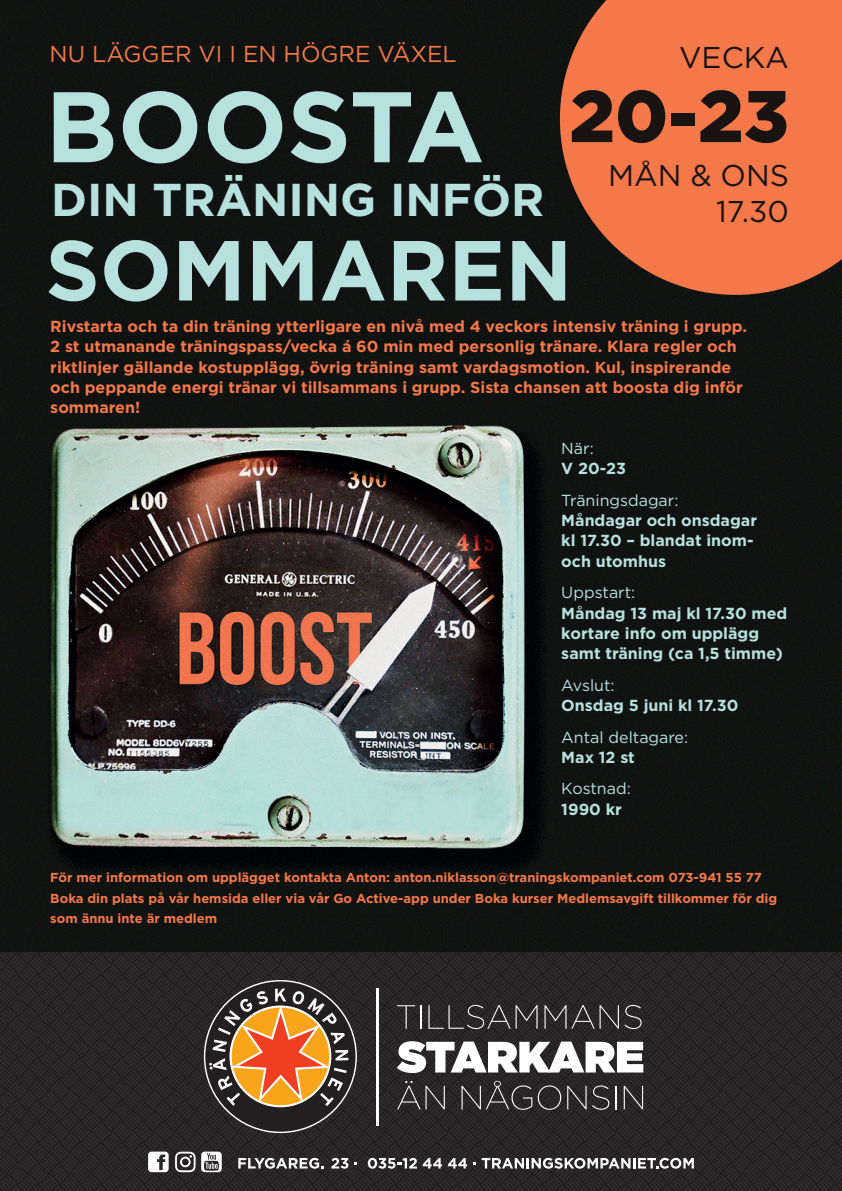
<style>
.page{position:relative;width:842px;height:1191px;background:#fff}
.page>*{position:absolute;margin:0;border:0;box-sizing:border-box;transform-origin:0 0}
.t1{font:700 100px "Gotham";letter-spacing:-.005em;color:#b7e1dd}
.t2{font:700 85px "Gotham";color:#b7e1dd}
.t3{font:900 73px "Gotham";color:#191411}
.t4{font:700 46px "Gotham";color:#b7e1dd}
.t5{font:30px/36px "Gotham";color:#191411;text-align:right}
.t6{font:23px "Gotham";color:#f47849}
.t7{font:700 16px/20.4px "Gotham";color:#f47849}
.t8{font:700 16px/20.4px "Gotham";color:#b7e1dd}
.t9{font:16px "Gotham";color:#b7e1dd}
.t10{font:700 13px/20.4px "Gotham";color:#f47849}
</style>
<div class="page">
<svg style="left:0;top:951px;width:842px;height:240px;background:#282526"></svg>
<svg style="left:238px;top:1157px;width:85px;height:11px"></svg>
<svg style="left:331px;top:1157px;width:17px;height:11px"></svg>
<svg style="left:368px;top:1157px;width:49px;height:11px"></svg>
<svg style="left:423px;top:1158px;width:19px;height:10px"></svg>
<svg style="left:448px;top:1158px;width:19px;height:10px"></svg>
<svg style="left:482px;top:1157px;width:212px;height:11px"></svg>
<svg style="left:148px;top:1151px;width:21px;height:21px"></svg>
<svg style="left:175px;top:1151px;width:47px;height:21px"></svg>
<svg style="left:397px;top:1081px;width:48px;height:28px"></svg>
<svg style="left:461px;top:1080px;width:71px;height:29px;background:#403d3e"></svg>
<svg style="left:538px;top:1085px;width:23px;height:24px"></svg>
<svg style="left:567px;top:1085px;width:42px;height:24px"></svg>
<svg style="left:615px;top:1085px;width:1px;height:24px"></svg>
<svg style="left:624px;top:1085px;width:19px;height:24px"></svg>
<svg style="left:397px;top:1041px;width:246px;height:32px"></svg>
<svg style="left:204px;top:980px;width:153px;height:153px;background:#7f5c41"></svg>
<hr style="left:376px;top:988px;width:2px;height:137px;background:#fff">
<svg style="left:397px;top:1005px;width:24px;height:23px"></svg>
<svg style="left:428px;top:1005px;width:110px;height:24px;background:#413e3f"></svg>
<svg style="left:544px;top:1005px;width:98px;height:24px;background:#444142"></svg>
<img style="left:0;top:0;width:842px;height:951px">
<svg style="left:560px;top:0;width:282px;height:295px;background:#d96c42"></svg>
<h3 class="t6" style="left:50px;top:39px;width:409px">NU LÄGGER VI I EN HÖGRE VÄXEL</h3>
<h1 class="t1" style="left:45px;top:61px;width:440px">BOOSTA</h1>
<h3 class="t4" style="left:51px;top:170px;width:495px">DIN TRÄNING INFÖR</h3>
<h3 class="t5" style="left:679px;top:39px;width:111px">VECKA</h3>
<h3 class="t3" style="left:569px;top:66px;width:221px">20-23</h3>
<h3 class="t5" style="left:608px;top:157px;width:182px">MÅN &amp; ONS<br>17.30</h3>
<h2 class="t2" style="left:45px;top:214px;width:528px">SOMMAREN</h2>
<p class="t7" style="left:50px;top:316px;width:698px">Rivstarta och ta din träning ytterligare en nivå med 4 veckors intensiv träning i grupp.<br>2 st utmanande träningspass/vecka á 60 min med personlig tränare. Klara regler och riktlinjer gällande kostupplägg, övrig träning samt vardagsmotion. Kul, inspirerande och peppande energi tränar vi tillsammans i grupp. Sista chansen att boosta dig inför sommaren!</p>
<p class="t9" style="left:561px;top:438px;width:34px">När:</p>
<p class="t8" style="left:561px;top:458px;width:66px">V 20-23</p>
<p class="t9" style="left:561px;top:489px;width:119px">Träningsdagar:</p>
<p class="t8" style="left:561px;top:510px;width:197px">Måndagar och onsdagar kl 17.30 – blandat inom&shy;och utomhus</p>
<p class="t9" style="left:561px;top:582px;width:75px">Uppstart:</p>
<p class="t8" style="left:561px;top:602px;width:227px">Måndag 13 maj kl 17.30 med kortare info om upplägg samt träning (ca 1,5 timme)</p>
<p class="t9" style="left:561px;top:675px;width:55px">Avslut:</p>
<p class="t8" style="left:561px;top:695px;width:179px">Onsdag 5 juni kl 17.30</p>
<p class="t9" style="left:561px;top:726px;width:128px">Antal deltagare:</p>
<p class="t8" style="left:561px;top:747px;width:75px">Max 12 st</p>
<p class="t9" style="left:561px;top:778px;width:71px">Kostnad:</p>
<p class="t8" style="left:561px;top:799px;width:62px">1990 kr</p>
<p class="t10" style="left:50px;top:867px;width:728px">För mer information om upplägget kontakta Anton: anton.niklasson@traningskompaniet.com 073-941 55 77<br>Boka din plats på vår hemsida eller via vår Go Active-app under Boka kurser Medlemsavgift tillkommer för dig som ännu inte är medlem</p>
</div>
